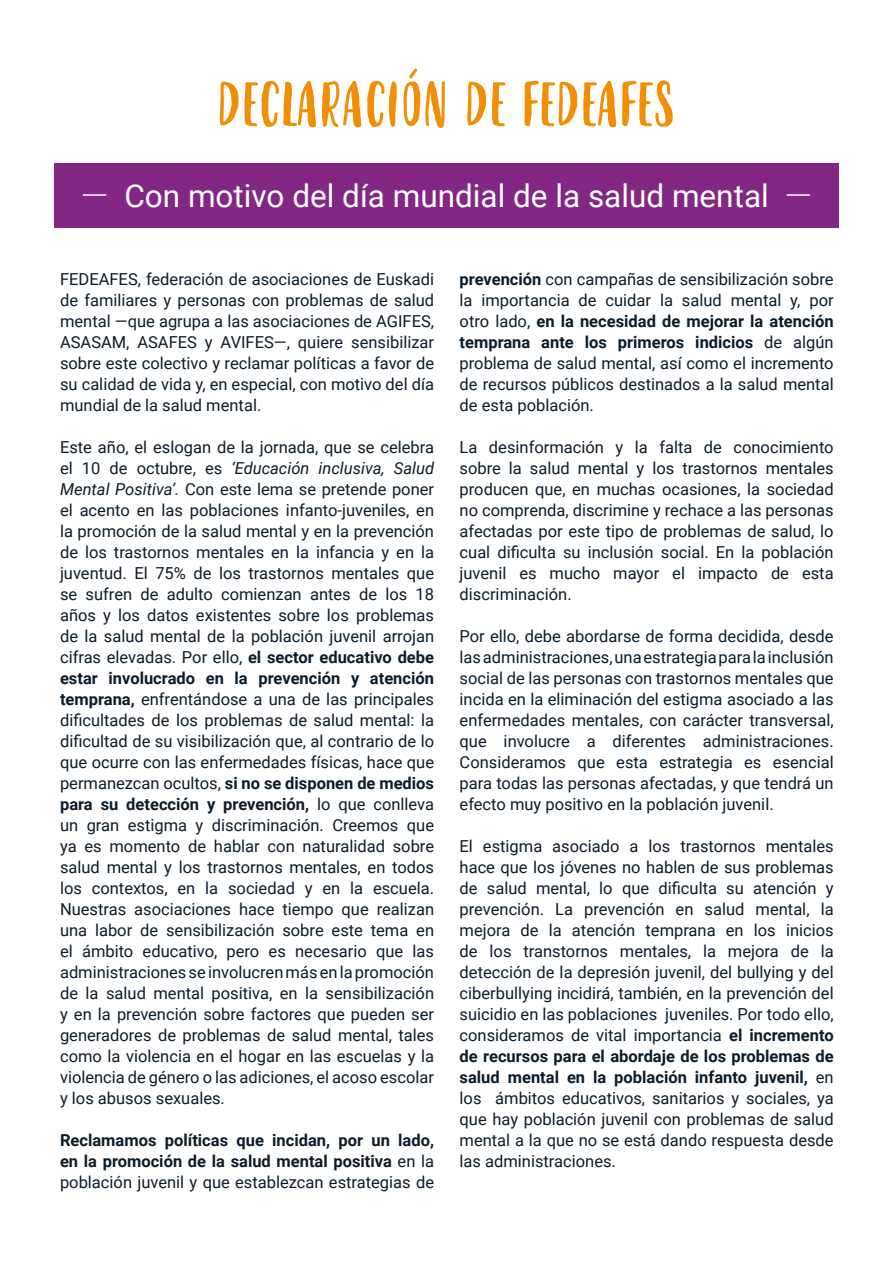
<style>
.page{position:relative;width:893px;height:1263px;background:#fff}
.page>*{position:absolute;margin:0;border:0;box-sizing:border-box;transform-origin:0 0}
.t1{font:62.25px "Molleat";color:#f18e04}
.t2{font:31.5px "Roboto";color:#fff}
.t3{font:16.5px/21px "Roboto";color:#0c1c2b;text-align:justify}
.t4{font:700 16.5px/21px "Roboto";color:#0c1c2b;text-align:justify}
.s1{font-style:italic}
.s2{font-weight:700}
.s3{font-weight:400}
</style>
<div class="page">
<div style="left:54px;top:163px;width:785px;height:64px;background:#832785"></div>
<hr style="left:83px;top:194px;width:23px;height:2px;background:#fff">
<hr style="left:787px;top:194px;width:23px;height:2px;background:#fff">
<h1 class="t1" style="left:217px;top:69px;width:460px">DECLARACIÓN DE FEDEAFES</h1>
<h2 class="t2" style="left:124px;top:174px;width:646px">Con motivo del día mundial de la salud mental</h2>
<p class="t3" style="left:60px;top:268px;width:376px">FEDEAFES, federación de asociaciones de Euskadi de familiares y personas con problemas de salud mental —que agrupa a las asociaciones de AGIFES, ASASAM, ASAFES y AVIFES—, quiere sensibilizar sobre este colectivo y reclamar políticas a favor de su calidad de vida y, en especial, con motivo del día mundial de la salud mental.</p>
<p class="t3" style="left:60px;top:436px;width:376px">Este año, el eslogan de la jornada, que se celebra el 10 de octubre, es <span class="s1">‘Educación inclusiva, Salud Mental Positiva’.</span> Con este lema se pretende poner el acento en las poblaciones infanto-juveniles, en la promoción de la salud mental y en la prevención de los trastornos mentales en la infancia y en la juventud. El 75% de los trastornos mentales que se sufren de adulto comienzan antes de los 18 años y los datos existentes sobre los problemas de la salud mental de la población juvenil arrojan cifras elevadas. Por ello, <span class="s2">el sector educativo debe estar involucrado en la prevención y atención temprana,</span> enfrentándose a una de las principales dificultades de los problemas de salud mental: la dificultad de su visibilización que, al contrario de lo que ocurre con las enfermedades físicas, hace que permanezcan ocultos, <span class="s2">si no se disponen de medios para su detección y prevención,</span> lo que conlleva un gran estigma y discriminación. Creemos que ya es momento de hablar con naturalidad sobre salud mental y los trastornos mentales, en todos los contextos, en la sociedad y en la escuela.<br>Nuestras asociaciones hace tiempo que realizan una labor de sensibilización sobre este tema en el ámbito educativo, pero es necesario que las administraciones se involucren más en la promoción de la salud mental positiva, en la sensibilización y en la prevención sobre factores que pueden ser generadores de problemas de salud mental, tales como la violencia en el hogar en las escuelas y la violencia de género o las adiciones, el acoso escolar y los abusos sexuales.</p>
<p class="t4" style="left:60px;top:1129px;width:376px">Reclamamos políticas que incidan, por un lado, en la promoción de la salud mental positiva <span class="s3">en la población juvenil y que establezcan estrategias de</span></p>
<p class="t3" style="left:460px;top:268px;width:376px"><span class="s2">prevención</span> con campañas de sensibilización sobre la importancia de cuidar la salud mental y, por otro lado, <span class="s2">en la necesidad de mejorar la atención temprana ante los primeros indicios</span> de algún problema de salud mental, así como el incremento de recursos públicos destinados a la salud mental de esta población.</p>
<p class="t3" style="left:460px;top:436px;width:376px">La desinformación y la falta de conocimiento sobre la salud mental y los trastornos mentales producen que, en muchas ocasiones, la sociedad no comprenda, discrimine y rechace a las personas afectadas por este tipo de problemas de salud, lo cual dificulta su inclusión social. En la población juvenil es mucho mayor el impacto de esta discriminación.</p>
<p class="t3" style="left:460px;top:625px;width:376px">Por ello, debe abordarse de forma decidida, desde las administraciones, una estrategia para la inclusión social de las personas con trastornos mentales que incida en la eliminación del estigma asociado a las enfermedades mentales, con carácter transversal, que involucre a diferentes administraciones.<br>Consideramos que esta estrategia es esencial para todas las personas afectadas, y que tendrá un efecto muy positivo en la población juvenil.</p>
<p class="t3" style="left:460px;top:835px;width:376px">El estigma asociado a los trastornos mentales hace que los jóvenes no hablen de sus problemas de salud mental, lo que dificulta su atención y prevención. La prevención en salud mental, la mejora de la atención temprana en los inicios de los transtornos mentales, la mejora de la detección de la depresión juvenil, del bullying y del ciberbullying incidirá, también, en la prevención del suicidio en las poblaciones juveniles. Por todo ello, consideramos de vital importancia <span class="s2">el incremento de recursos para el abordaje de los problemas de salud mental en la población infanto juvenil,</span> en los ámbitos educativos, sanitarios y sociales, ya que hay población juvenil con problemas de salud mental a la que no se está dando respuesta desde las administraciones.</p>
</div>
